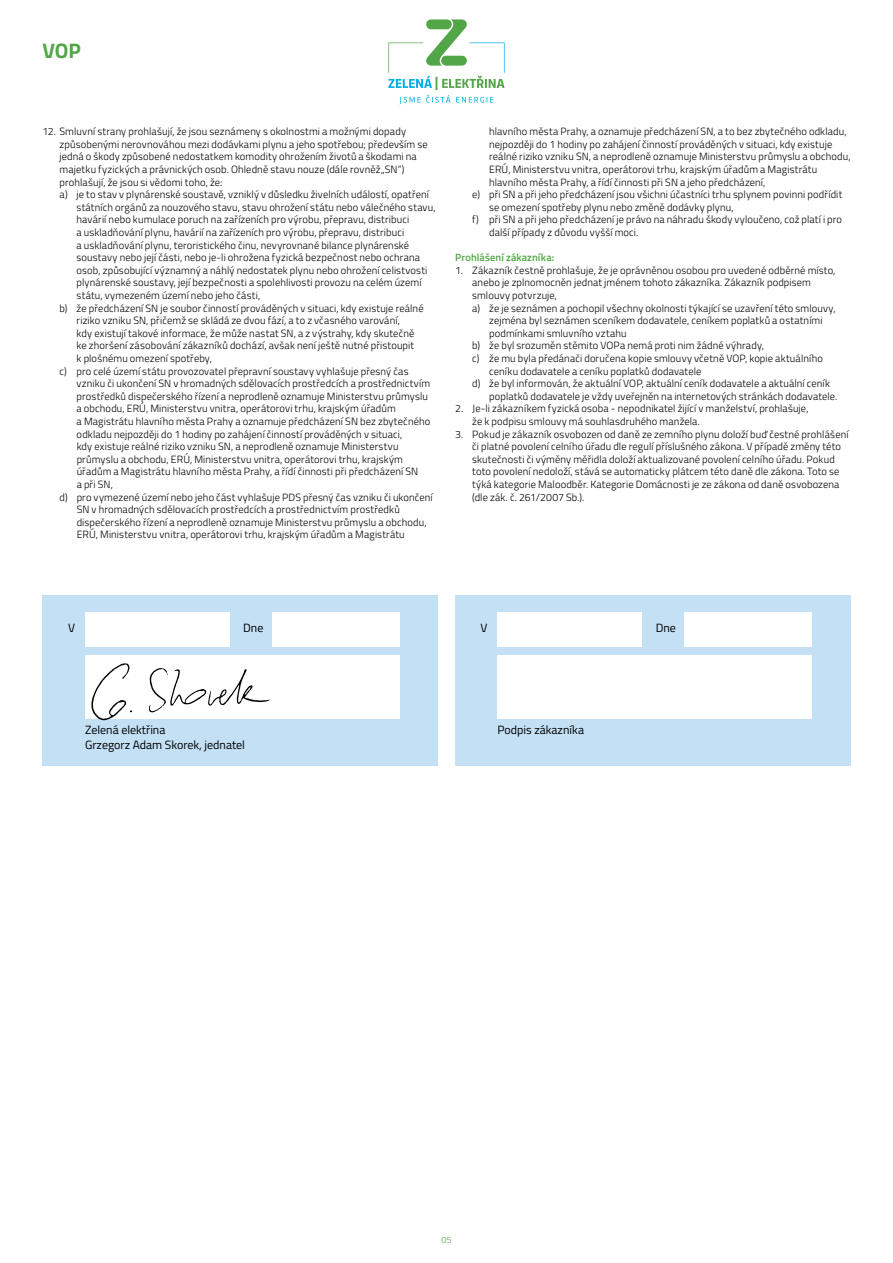
<style>
.page{position:relative;width:893px;height:1263px;background:#fff}
.page>*{position:absolute;margin:0;border:0;box-sizing:border-box;transform-origin:0 0}
.t1{font:700 21px "Titillium Web";color:#53a647}
.t2{font:12px/14.4px "Titillium Web";color:#000}
.t3{font:300 10.5px/12.6px "Titillium Web";letter-spacing:.01em;color:#000}
.t4{font:600 10.5px "Titillium Web";letter-spacing:.01em;color:#53a647}
.t5{font:300 9px "Titillium Web";color:#53a647}
</style>
<div class="page">
<svg style="left:388px;top:19px;width:117px;height:85px"></svg>
<div style="left:43px;top:595px;width:395px;height:170px;background:#c3e0f5"></div>
<div style="left:455px;top:595px;width:395px;height:170px;background:#c3e0f5"></div>
<div style="left:85px;top:612px;width:145px;height:34px;background:#fff"></div>
<div style="left:497px;top:612px;width:145px;height:34px;background:#fff"></div>
<div style="left:272px;top:612px;width:128px;height:34px;background:#fff"></div>
<div style="left:685px;top:612px;width:127px;height:34px;background:#fff"></div>
<div style="left:85px;top:655px;width:315px;height:64px;background:#fff"></div>
<div style="left:497px;top:655px;width:315px;height:64px;background:#fff"></div>
<svg style="left:91px;top:663px;width:178px;height:57px"></svg>
<h1 class="t1" style="left:43px;top:34px;width:40px">vop</h1>
<p class="t3" style="left:43px;top:125px;width:365px">12. Smluvní strany prohlašují, že jsou seznámeny s okolnostmi a možnými dopady</p>
<p class="t3" style="left:60px;top:137px;width:370px">způsobenými nerovnováhou mezi dodávkami plynu a jeho spotřebou; především se</p>
<p class="t3" style="left:60px;top:150px;width:359px">jedná o škody způsobené nedostatkem komodity ohrožením životů a škodami na</p>
<p class="t3" style="left:60px;top:163px;width:346px">majetku fyzických a právnických osob. Ohledně stavu nouze (dále rovněž„SN“)</p>
<p class="t3" style="left:60px;top:175px;width:164px">prohlašují, že jsou si vědomi toho, že:</p>
<p class="t3" style="left:60px;top:188px;width:371px">a) je to stav v plynárenské soustavě, vzniklý v důsledku živelních událostí, opatření</p>
<p class="t3" style="left:77px;top:200px;width:361px">státních orgánů za nouzového stavu, stavu ohrožení státu nebo válečného stavu,</p>
<p class="t3" style="left:77px;top:213px;width:334px">havárií nebo kumulace poruch na zařízeních pro výrobu, přepravu, distribuci</p>
<p class="t3" style="left:77px;top:226px;width:329px">a uskladňování plynu, havárií na zařízeních pro výrobu, přepravu, distribuci</p>
<p class="t3" style="left:77px;top:238px;width:334px">a uskladňování plynu, teroristického činu, nevyrovnané bilance plynárenské</p>
<p class="t3" style="left:77px;top:251px;width:345px">soustavy nebo její části, nebo je-li ohrožena fyzická bezpečnost nebo ochrana</p>
<p class="t3" style="left:77px;top:263px;width:352px">osob, způsobující významný a náhlý nedostatek plynu nebo ohrožení celistvosti</p>
<p class="t3" style="left:77px;top:276px;width:346px">plynárenské soustavy, její bezpečnosti a spolehlivosti provozu na celém území</p>
<p class="t3" style="left:77px;top:289px;width:185px">státu, vymezeném území nebo jeho části,</p>
<p class="t3" style="left:60px;top:301px;width:366px">b) že předcházení SN je soubor činností prováděných v situaci, kdy existuje reálné</p>
<p class="t3" style="left:77px;top:314px;width:325px">riziko vzniku SN, přičemž se skládá ze dvou fází, a to z včasného varování,</p>
<p class="t3" style="left:77px;top:326px;width:339px">kdy existují takové informace, že může nastat SN, a z výstrahy, kdy skutečně</p>
<p class="t3" style="left:77px;top:339px;width:339px">ke zhoršení zásobování zákazníků dochází, avšak není ještě nutné přistoupit</p>
<p class="t3" style="left:77px;top:352px;width:137px">k plošnému omezení spotřeby,</p>
<p class="t3" style="left:60px;top:364px;width:350px">c) pro celé území státu provozovatel přepravní soustavy vyhlašuje přesný čas</p>
<p class="t3" style="left:77px;top:377px;width:355px">vzniku či ukončení SN v hromadných sdělovacích prostředcích a prostřednictvím</p>
<p class="t3" style="left:77px;top:389px;width:353px">prostředků dispečerského řízení a neprodleně oznamuje Ministerstvu průmyslu</p>
<p class="t3" style="left:77px;top:402px;width:321px">a obchodu, ERÚ, Ministerstvu vnitra, operátorovi trhu, krajským úřadům</p>
<p class="t3" style="left:77px;top:415px;width:355px">a Magistrátu hlavního města Prahy a oznamuje předcházení SN bez zbytečného</p>
<p class="t3" style="left:77px;top:427px;width:327px">odkladu nejpozději do 1 hodiny po zahájení činností prováděných v situaci,</p>
<p class="t3" style="left:77px;top:440px;width:323px">kdy existuje reálné riziko vzniku SN, a neprodleně oznamuje Ministerstvu</p>
<p class="t3" style="left:77px;top:452px;width:328px">průmyslu a obchodu, ERÚ, Ministerstvu vnitra, operátorovi trhu, krajským</p>
<p class="t3" style="left:77px;top:465px;width:343px">úřadům a Magistrátu hlavního města Prahy, a řídí činnosti při předcházení SN</p>
<p class="t3" style="left:77px;top:478px;width:38px">a při SN,</p>
<p class="t3" style="left:60px;top:490px;width:375px">d) pro vymezené území nebo jeho část vyhlašuje PDS přesný čas vzniku či ukončení</p>
<p class="t3" style="left:77px;top:503px;width:325px">SN v hromadných sdělovacích prostředcích a prostřednictvím prostředků</p>
<p class="t3" style="left:77px;top:515px;width:351px">dispečerského řízení a neprodleně oznamuje Ministerstvu průmyslu a obchodu,</p>
<p class="t3" style="left:77px;top:528px;width:330px">ERÚ, Ministerstvu vnitra, operátorovi trhu, krajským úřadům a Magistrátu</p>
<p class="t3" style="left:489px;top:125px;width:359px">hlavního města Prahy, a oznamuje předcházení SN, a to bez zbytečného odkladu,</p>
<p class="t3" style="left:489px;top:137px;width:345px">nejpozději do 1 hodiny po zahájení činností prováděných v situaci, kdy existuje</p>
<p class="t3" style="left:489px;top:150px;width:363px">reálné riziko vzniku SN, a neprodleně oznamuje Ministerstvu průmyslu a obchodu,</p>
<p class="t3" style="left:489px;top:163px;width:330px">ERÚ, Ministerstvu vnitra, operátorovi trhu, krajským úřadům a Magistrátu</p>
<p class="t3" style="left:489px;top:175px;width:278px">hlavního města Prahy, a řídí činnosti při SN a jeho předcházení,</p>
<p class="t3" style="left:472px;top:188px;width:372px">e) při SN a při jeho předcházení jsou všichni účastníci trhu splynem povinni podřídit</p>
<p class="t3" style="left:489px;top:200px;width:246px">se omezení spotřeby plynu nebo změně dodávky plynu,</p>
<p class="t3" style="left:472px;top:213px;width:371px">f) při SN a při jeho předcházení je právo na náhradu škody vyloučeno, což platí i pro</p>
<p class="t3" style="left:489px;top:226px;width:151px">další případy z důvodu vyšší moci.</p>
<p class="t4" style="left:455px;top:250px;width:101px">Prohlášení zákazníka:</p>
<p class="t3" style="left:455px;top:263px;width:382px">1. Zákazník čestně prohlašuje, že je oprávněnou osobou pro uvedené odběrné místo,</p>
<p class="t3" style="left:472px;top:276px;width:340px">anebo je zplnomocněn jednat jménem tohoto zákazníka. Zákazník podpisem</p>
<p class="t3" style="left:472px;top:289px;width:87px">smlouvy potvrzuje,</p>
<p class="t3" style="left:472px;top:301px;width:365px">a) že je seznámen a pochopil všechny okolnosti týkající se uzavření této smlouvy,</p>
<p class="t3" style="left:489px;top:314px;width:335px">zejména byl seznámen sceníkem dodavatele, ceníkem poplatků a ostatními</p>
<p class="t3" style="left:489px;top:326px;width:139px">podmínkami smluvního vztahu</p>
<p class="t3" style="left:472px;top:339px;width:293px">b) že byl srozuměn stěmito VOPa nemá proti nim žádné výhrady,</p>
<p class="t3" style="left:472px;top:352px;width:352px">c) že mu byla předánači doručena kopie smlouvy včetně VOP, kopie aktuálního</p>
<p class="t3" style="left:489px;top:364px;width:214px">ceníku dodavatele a ceníku poplatků dodavatele</p>
<p class="t3" style="left:472px;top:377px;width:360px">d) že byl informován, že aktuální VOP, aktuální ceník dodavatele a aktuální ceník</p>
<p class="t3" style="left:489px;top:389px;width:350px">poplatků dodavatele je vždy uveřejněn na internetových stránkách dodavatele.</p>
<p class="t3" style="left:472px;top:402px;width:338px;text-indent:-17px">2. Je-li zákazníkem fyzická osoba - nepodnikatel žijící v manželství, prohlašuje, že k podpisu smlouvy má souhlasdruhého manžela.</p>
<p class="t3" style="left:472px;top:427px;width:378px;text-indent:-17px">3. Pokud je zákazník osvobozen od daně ze zemního plynu doloží buď čestné prohlášení či platné povolení celního úřadu dle regulí příslušného zákona. V případě změny této skutečnosti či výměny měřidla doloží aktualizované povolení celního úřadu. Pokud toto povolení nedoloží, stává se automaticky plátcem této daně dle zákona. Toto se týká kategorie Maloodběr. Kategorie Domácnosti je ze zákona od daně osvobozena (dle zák. č. 261/2007 Sb.).</p>
<p class="t2" style="left:68px;top:620px;width:8px">V</p>
<p class="t2" style="left:243px;top:620px;width:22px">Dne</p>
<p class="t2" style="left:480px;top:620px;width:8px">V</p>
<p class="t2" style="left:656px;top:620px;width:22px">Dne</p>
<p class="t2" style="left:85px;top:722px;width:162px">Zelená elektřina<br>Grzegorz Adam Skorek, jednatel</p>
<p class="t2" style="left:497px;top:722px;width:88px">Podpis zákazníka</p>
<p class="t5" style="left:441px;top:1234px;width:12px">05</p>
</div>
